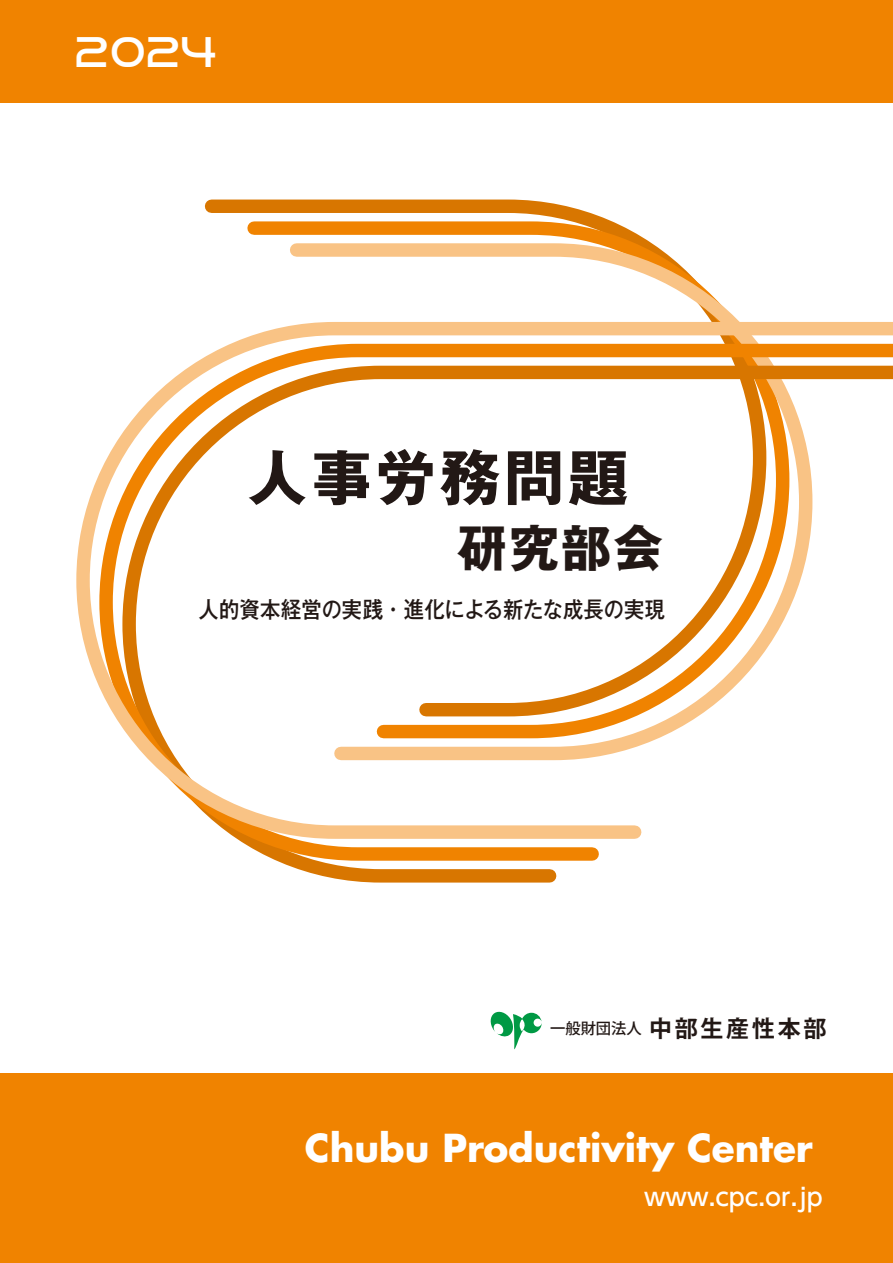
<style>
.page{position:relative;width:893px;height:1263px;background:#fff}
.page>*{position:absolute;margin:0;border:0;box-sizing:border-box;transform-origin:0 0}
.t1{font:700 60px "Gothic MB101 Pro";letter-spacing:.07em;color:#221815}
.t2{font:700 49.5px "Gothic MB101 Pro";color:#221815}
.t3{font:43.5px "Good Times";color:#fff}
.t4{font:700 37.5px "Futura";color:#fff}
.t5{font:500 24px "UD Shin Go Pr 6";color:#fff}
.t6{font:700 22.95px "Koz Go Pro";letter-spacing:.12em;color:#221815}
.t7{font:500 22.5px "Gothic MB101 Pro";color:#221815;scale:.9 1}
.s1{font-weight:500;font-size:15.3px}
</style>
<div class="page">
<div style="left:0;top:0;width:893px;height:102px;background:#f08300"></div>
<svg style="left:204px;top:199px;width:392px;height:16px"></svg>
<svg style="left:247px;top:215px;width:395px;height:22px"></svg>
<svg style="left:290px;top:237px;width:443px;height:78px"></svg>
<svg style="left:292px;top:867px;width:265px;height:16px"></svg>
<svg style="left:247px;top:845px;width:352px;height:22px"></svg>
<svg style="left:76px;top:315px;width:817px;height:530px"></svg>
<div style="left:0;top:1074px;width:893px;height:189px;background:#f08300"></div>
<svg style="left:490px;top:1011px;width:52px;height:38px"></svg>
<p class="t3" style="left:74px;top:32px;width:145px">2024</p>
<h1 class="t1" style="left:247px;top:428px;width:383px">人事労務問題</h1>
<h2 class="t2" style="left:457px;top:507px;width:207px">研究部会</h2>
<p class="t7" style="left:199px;top:591px;width:520px">人的資本経営の実践・進化による新たな成長の実現</p>
<p class="t6" style="left:550px;top:1014px;width:278px"><span class="s1">一般財団法人</span>中部生産性本部</p>
<p class="t4" style="left:305px;top:1122px;width:509px">Chubu Productivity Center</p>
<p class="t5" style="left:644px;top:1177px;width:180px">www.cpc.or.jp</p>
</div>
